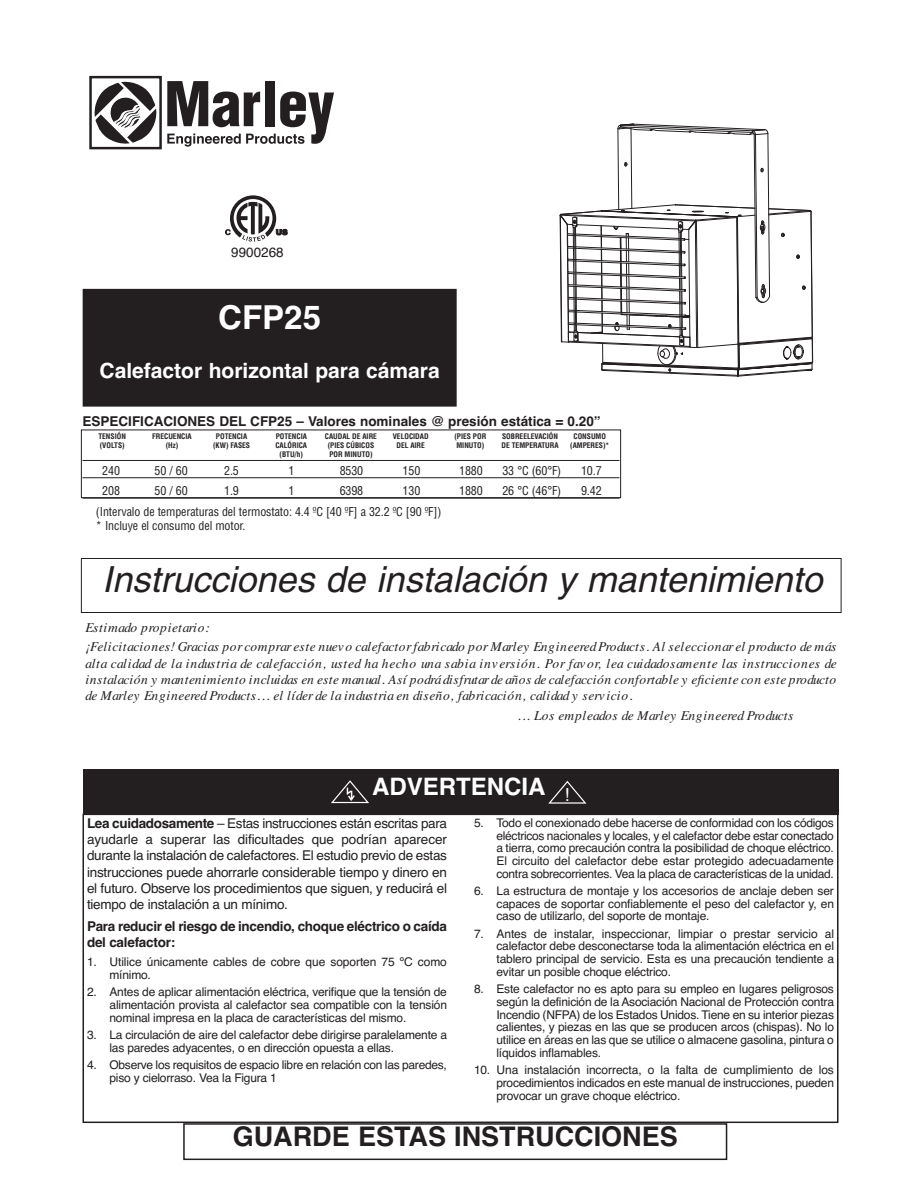
<style>
.page{position:relative;width:918px;height:1188px;background:#fff}
.page>*{position:absolute;margin:0;border:0;box-sizing:border-box;transform-origin:0 0}
.t1{font:italic 36px "Helvetica";color:#231f20}
.t2{font:700 33px "Helvetica";color:#fff}
.t3{font:700 27px "Helvetica";color:#231f20}
.t4{font:700 24px "Helvetica";color:#fff}
.t5{font:700 21px "Helvetica";color:#fff}
.t6{font:italic 13.5px/16.2px "Times";color:#231f20;text-align:justify}
.t7{font:13.5px/16.2px "Helvetica";letter-spacing:-.015em;color:#231f20;text-align:justify}
.t8{font:italic 13.5px/19.6px "Times";letter-spacing:.055em;color:#231f20}
.t9{font:700 13.5px/16.2px "Helvetica";letter-spacing:-.015em;color:#231f20}
.t10{font:12px/12.8px "Helvetica";letter-spacing:-.015em;color:#231f20;text-align:justify}
.t11{font:condensed 12px/14.4px "Helvetica";letter-spacing:-.01em;color:#231f20}
.t12{font:700 condensed 7.5px/9px "Helvetica";color:#231f20;text-align:center}
.s1{font-weight:700}
</style>
<div class="page">
<div style="left:84px;top:290px;width:372px;height:116px;background:#231f20"></div>
<div style="left:83px;top:289px;width:374px;height:117px;border:1px solid #231f20"></div>
<svg style="left:560px;top:123px;width:253px;height:254px"></svg>
<div style="left:83px;top:769px;width:756px;height:46px;background:#231f20"></div>
<div style="left:83px;top:814px;width:756px;height:309px;border:2px solid #231f20"></div>
<div style="left:81px;top:558px;width:760px;height:55px;border:1px solid #231f20"></div>
<div style="left:183px;top:1123px;width:544px;height:37px;border:2px solid #231f20"></div>
<svg style="left:548px;top:781px;width:39px;height:23px"></svg>
<svg style="left:331px;top:780px;width:38px;height:24px"></svg>
<svg style="left:230px;top:195px;width:46px;height:47px"></svg>
<svg style="left:234px;top:199px;width:39px;height:38px"></svg>
<svg style="left:225px;top:202px;width:45px;height:40px"></svg>
<svg style="left:276px;top:229px;width:11px;height:6px"></svg>
<hr style="left:82px;top:460px;width:537px;height:1px;background:#231f20">
<hr style="left:82px;top:477px;width:537px;height:1px;background:#231f20">
<hr style="left:82px;top:498px;width:537px;height:1px;background:#231f20">
<div style="left:81px;top:430px;width:540px;height:68px;border:1px solid #231f20"></div>
<div style="left:89px;top:76px;width:73px;height:73px;border:2px solid #231f20"></div>
<svg style="left:94px;top:81px;width:63px;height:63px"></svg>
<svg style="left:167px;top:81px;width:167px;height:66px"></svg>
<p class="t7" style="left:231px;top:244px;width:54px">9900268</p>
<h2 class="t2" style="left:218px;top:298px;width:104px">CFP25</h2>
<h3 class="t5" style="left:100px;top:358px;width:342px">Calefactor horizontal para cámara</h3>
<p class="t9" style="left:82px;top:413px;width:520px">ESPECIFICACIONES DEL CFP25 – Valores nominales @ presión estática = 0.20”</p>
<p class="t11" style="left:102px;top:464px;width:19px">240</p>
<p class="t11" style="left:155px;top:464px;width:35px">50 / 60</p>
<p class="t11" style="left:224px;top:464px;width:16px">2.5</p>
<p class="t11" style="left:289px;top:464px;width:7px">1</p>
<p class="t11" style="left:340px;top:464px;width:25px">8530</p>
<p class="t11" style="left:403px;top:464px;width:19px">150</p>
<p class="t11" style="left:459px;top:464px;width:25px">1880</p>
<p class="t11" style="left:502px;top:464px;width:60px">33 °C (60°F)</p>
<p class="t11" style="left:581px;top:464px;width:22px">10.7</p>
<p class="t11" style="left:102px;top:484px;width:19px">208</p>
<p class="t11" style="left:155px;top:484px;width:35px">50 / 60</p>
<p class="t11" style="left:224px;top:484px;width:16px">1.9</p>
<p class="t11" style="left:289px;top:484px;width:7px">1</p>
<p class="t11" style="left:340px;top:484px;width:25px">6398</p>
<p class="t11" style="left:403px;top:484px;width:19px">130</p>
<p class="t11" style="left:459px;top:484px;width:25px">1880</p>
<p class="t11" style="left:502px;top:484px;width:60px">26 °C (46°F)</p>
<p class="t11" style="left:581px;top:484px;width:22px">9.42</p>
<p class="t11" style="left:96px;top:505px;width:347px">(Intervalo de temperaturas del termostato: 4.4 ºC [40 ºF] a 32.2 ºC [90 ºF]) * Incluye el consumo del motor.</p>
<p class="t12" style="left:98px;top:432px;width:29px;text-align:left">TENSIÓN (VOLTS)</p>
<p class="t12" style="left:152px;top:432px;width:41px">FRECUENCIA (Hz)</p>
<p class="t12" style="left:213px;top:432px;width:39px">POTENCIA (KW) FASES</p>
<p class="t12" style="left:275px;top:432px;width:33px">POTENCIA<br>CALÓRICA (BTU/h)</p>
<p class="t12" style="left:325px;top:432px;width:54px">CAUDAL DE AIRE (PIES CÚBICOS<br>POR MINUTO)</p>
<p class="t12" style="left:393px;top:432px;width:37px">VELOCIDAD<br>DEL AIRE</p>
<p class="t12" style="left:454px;top:432px;width:33px;text-align:left">(PIES POR<br>MINUTO)</p>
<p class="t12" style="left:502px;top:432px;width:58px;text-align:left">SOBREELEVACIÓN<br>DE TEMPERATURA</p>
<p class="t12" style="left:570px;top:432px;width:41px">CONSUMO (AMPERES)*</p>
<h1 class="t1" style="left:102px;top:566px;width:722px">Instrucciones de instalación y mantenimiento</h1>
<p class="t8" style="left:86px;top:617px;width:752px">Estimado propietario:<br>¡Felicitaciones! Gracias porcomprareste nuevo calefactorfabricado porMarley EngineeredProducts. Al seleccionarel producto de más</p>
<p class="t6" style="left:86px;top:655px;width:753px">alta calidad de la industria de calefacción, usted ha hecho una sabia inversión. Por favor, lea cuidadosamente las instrucciones de instalación y mantenimiento incluidas en este manual. Así podrádisfrutarde años de calefacción confortable y eficiente con este producto de Marley Engineered Products... el líder de la industria en diseño, fabricación, calidad y servicio.</p>
<p class="t6" style="left:518px;top:707px;width:277px">... Los empleados de Marley Engineered Products</p>
<h3 class="t4" style="left:372px;top:772px;width:199px">ADVERTENCIA <sub>!</sub></h3>
<p class="t7" style="left:87px;top:815px;width:362px"><span class="s1">Lea cuidadosamente</span> – Estas instrucciones están escritas para ayudarle a superar las dificultades que podrían aparecer durante la instalación de calefactores. El estudio previo de estas instrucciones puede ahorrarle considerable tiempo y dinero en el futuro. Observe los procedimientos que siguen, y reducirá el tiempo de instalación a un mínimo.</p>
<p class="t9" style="left:87px;top:918px;width:361px">Para reducir el riesgo de incendio, choque eléctrico o caída del calefactor:</p>
<p class="t10" style="left:110px;top:956px;width:339px;text-indent:-23px">1. Utilice únicamente cables de cobre que soporten 75 ºC como mínimo.</p>
<p class="t10" style="left:110px;top:986px;width:339px;text-indent:-23px">2. Antes de aplicar alimentación eléctrica, verifique que la tensión de alimentación provista al calefactor sea compatible con la tensión nominal impresa en la placa de características del mismo.</p>
<p class="t10" style="left:110px;top:1028px;width:339px;text-indent:-23px">3. La circulación de aire del calefactor debe dirigirse paralelamente a las paredes adyacentes, o en dirección opuesta a ellas.</p>
<p class="t10" style="left:110px;top:1058px;width:339px;text-indent:-23px">4. Observe los requisitos de espacio libre en relación con las paredes, piso y cielorraso. Vea la Figura 1</p>
<p class="t10" style="left:497px;top:816px;width:339px;text-indent:-22px">5. Todo el conexionado debe hacerse de conformidad con los códigos eléctricos nacionales y locales, y el calefactor debe estar conectado a tierra, como precaución contra la posibilidad de choque eléctrico.<br>El circuito del calefactor debe estar protegido adecuadamente contra sobrecorrientes. Vea la placa de características de la unidad.</p>
<p class="t10" style="left:497px;top:884px;width:339px;text-indent:-22px">6. La estructura de montaje y los accesorios de anclaje deben ser capaces de soportar confiablemente el peso del calefactor y, en caso de utilizarlo, del soporte de montaje.</p>
<p class="t10" style="left:497px;top:927px;width:339px;text-indent:-22px">7. Antes de instalar, inspeccionar, limpiar o prestar servicio al calefactor debe desconectarse toda la alimentación eléctrica en el tablero principal de servicio. Esta es una precaución tendiente a evitar un posible choque eléctrico.</p>
<p class="t10" style="left:497px;top:983px;width:339px;text-indent:-22px">8. Este calefactor no es apto para su empleo en lugares peligrosos según la definición de la Asociación Nacional de Protección contra Incendio (NFPA) de los Estados Unidos. Tiene en su interior piezas calientes, y piezas en las que se producen arcos (chispas). No lo utilice en áreas en las que se utilice o almacene gasolina, pintura o líquidos inflamables.</p>
<p class="t10" style="left:497px;top:1064px;width:339px;text-indent:-22px">10. Una instalación incorrecta, o la falta de cumplimiento de los procedimientos indicados en este manual de instrucciones, pueden provocar un grave choque eléctrico.</p>
<h3 class="t3" style="left:233px;top:1121px;width:447px">GUARDE ESTAS INSTRUCCIONES</h3>
</div>
